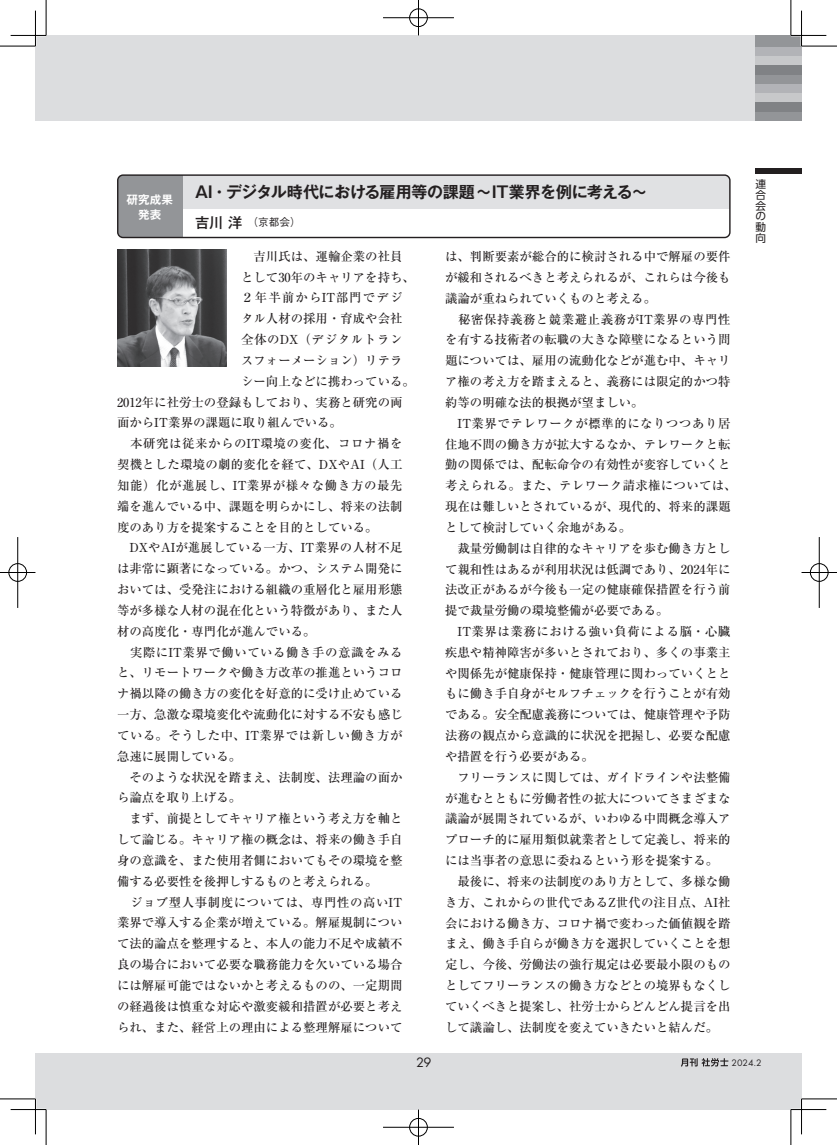
<style>
.page{position:relative;width:837px;height:1145px;background:#fff}
.page>*{position:absolute;margin:0;border:0;box-sizing:border-box;transform-origin:0 0}
.t1{font:700 16px "Gothic MB101 Pro De";letter-spacing:-.015em;color:#231f20}
.t2{font:14.12px "Futura PT";color:#231f20}
.t3{font:500 12.38px/20.9px "Ryumin Pro";color:#231f20}
.t4{font:500 12.38px "Ryumin Pro";letter-spacing:.05em;color:#231f20}
.t5{font:500 12.38px "Ryumin Pro";letter-spacing:.045em;color:#231f20}
.t6{font:500 12.38px "Ryumin Pro";letter-spacing:.02em;color:#231f20}
.t7{font:500 12.38px "Ryumin Pro";letter-spacing:.095em;color:#231f20}
.t8{font:500 12.38px "Ryumin Pro";letter-spacing:.055em;color:#231f20}
.t9{font:700 11.5px/15.1px "Gothic MB101 Pro De";letter-spacing:.02em;color:#fff;text-align:center}
.t10{font:500 10.62px "Gothic BBB Pro";color:#231f20}
.t11{font:10.62px/10.6px "UD Shin Go Pro";color:#231f20;text-align:justify}
.t12{font:9.75px "Futura PT";color:#231f20}
.s1{font-family:"Gothic MB101 Pro";font-size:14.12px}
</style>
<div class="page">
<div style="left:46px;top:1052px;width:755px;height:57px;background:#dcdddf"></div>
<div style="left:46px;top:35px;width:755px;height:85px;background:#dcdddf"></div>
<div style="left:755px;top:55px;width:46px;height:10px;background:#c7c8ca"></div>
<div style="left:755px;top:92px;width:46px;height:10px;background:#c7c8ca"></div>
<div style="left:755px;top:46px;width:46px;height:10px;background:#b2b3b7"></div>
<div style="left:755px;top:83px;width:46px;height:10px;background:#b2b3b7"></div>
<div style="left:755px;top:35px;width:46px;height:12px;background:#939598"></div>
<div style="left:755px;top:74px;width:46px;height:10px;background:#939598"></div>
<div style="left:755px;top:110px;width:46px;height:10px;background:#939598"></div>
<div style="left:755px;top:65px;width:46px;height:10px;background:#808285"></div>
<div style="left:755px;top:102px;width:46px;height:10px;background:#808285"></div>
<div style="left:35px;top:1052px;width:11px;height:57px;background:#dcdddf"></div>
<div style="left:35px;top:35px;width:11px;height:85px;background:#dcdddf"></div>
<img style="left:117px;top:250px;width:110px;height:117px">
<div style="left:172px;top:175px;width:557px;height:33px;background:#e0e1e3"></div>
<div style="left:118px;top:175px;width:64px;height:62px;background:#939598"></div>
<div style="left:117px;top:174px;width:613px;height:64px;border:1px solid #231f20;border-radius:5px"></div>
<div style="left:755px;top:168px;width:46px;height:6px;background:#231f20"></div>
<svg style="left:681px;top:1058px;width:47px;height:8px"></svg>
<hr style="left:11px;top:1108px;width:35px;height:2px;background:#fff">
<hr style="left:790px;top:1108px;width:36px;height:2px;background:#fff">
<hr style="left:800px;top:11px;width:2px;height:35px;background:#fff">
<hr style="left:800px;top:1098px;width:2px;height:36px;background:#fff">
<hr style="left:0;top:46px;width:35px;height:1px;background:#000">
<hr style="left:801px;top:46px;width:35px;height:1px;background:#000">
<hr style="left:0;top:1098px;width:35px;height:1px;background:#000">
<hr style="left:801px;top:1098px;width:35px;height:1px;background:#000">
<hr style="left:46px;top:0;width:1px;height:35px;background:#000">
<hr style="left:46px;top:1109px;width:1px;height:35px;background:#000">
<hr style="left:790px;top:0;width:1px;height:35px;background:#000">
<hr style="left:790px;top:1109px;width:1px;height:35px;background:#000">
<hr style="left:11px;top:35px;width:35px;height:1px;background:#000">
<hr style="left:790px;top:35px;width:36px;height:1px;background:#000">
<hr style="left:11px;top:1109px;width:35px;height:1px;background:#000">
<hr style="left:790px;top:1109px;width:36px;height:1px;background:#000">
<hr style="left:35px;top:11px;width:1px;height:35px;background:#000">
<hr style="left:35px;top:1098px;width:1px;height:36px;background:#000">
<hr style="left:801px;top:11px;width:1px;height:35px;background:#000">
<hr style="left:801px;top:1098px;width:1px;height:36px;background:#000">
<div style="left:408px;top:8px;width:20px;height:19px;border:2px solid #fff;border-radius:50%"></div>
<hr style="left:383px;top:17px;width:71px;height:2px;background:#fff">
<hr style="left:417px;top:0;width:2px;height:35px;background:#fff">
<div style="left:409px;top:9px;width:18px;height:18px;border:1px solid #000;border-radius:50%"></div>
<hr style="left:383px;top:18px;width:71px;height:1px;background:#000">
<hr style="left:418px;top:0;width:1px;height:35px;background:#000">
<div style="left:408px;top:1117px;width:20px;height:20px;border:2px solid #fff;border-radius:50%"></div>
<hr style="left:383px;top:1126px;width:71px;height:2px;background:#fff">
<hr style="left:417px;top:1109px;width:2px;height:35px;background:#fff">
<div style="left:409px;top:1118px;width:18px;height:18px;border:1px solid #000;border-radius:50%"></div>
<hr style="left:383px;top:1127px;width:71px;height:1px;background:#000">
<hr style="left:418px;top:1109px;width:1px;height:35px;background:#000">
<div style="left:8px;top:562px;width:19px;height:20px;border:2px solid #fff;border-radius:50%"></div>
<hr style="left:0;top:571px;width:35px;height:2px;background:#fff">
<hr style="left:17px;top:537px;width:2px;height:71px;background:#fff">
<div style="left:9px;top:563px;width:18px;height:18px;border:1px solid #000;border-radius:50%"></div>
<hr style="left:0;top:572px;width:35px;height:1px;background:#000">
<hr style="left:18px;top:537px;width:1px;height:71px;background:#000">
<div style="left:809px;top:562px;width:19px;height:20px;border:2px solid #fff;border-radius:50%"></div>
<hr style="left:801px;top:571px;width:35px;height:2px;background:#fff">
<div style="left:809px;top:563px;width:19px;height:18px;border:1px solid #000;border-radius:50%"></div>
<hr style="left:801px;top:572px;width:35px;height:1px;background:#000">
<hr style="left:818px;top:537px;width:1px;height:71px;background:#000">
<p class="t9" style="left:126px;top:191px;width:48px">研究成果発表</p>
<p class="t1" style="left:195px;top:179px;width:453px">AI・デジタル時代における雇用等の課題～IT業界を例に考える～</p>
<p class="t10" style="left:195px;top:214px;width:107px"><span class="s1">吉川 洋</span>　（京都会）</p>
<p class="t3" style="left:241px;top:245px;width:163px">　吉川氏は、運輸企業の社員</p>
<p class="t3" style="left:241px;top:266px;width:175px">として30年のキャリアを持ち、</p>
<p class="t7" style="left:241px;top:288px;width:163px">２年半前からIT部門でデジ</p>
<p class="t3" style="left:241px;top:307px;width:163px">タル人材の採用・育成や会社</p>
<p class="t8" style="left:241px;top:330px;width:163px">全体のDX（デジタルトラン</p>
<p class="t3" style="left:241px;top:349px;width:163px">スフォーメーション）リテラ</p>
<p class="t3" style="left:241px;top:370px;width:175px">シー向上などに携わっている。</p>
<p class="t3" style="left:117px;top:391px;width:287px">2012年に社労士の登録もしており、実務と研究の両</p>
<p class="t3" style="left:117px;top:411px;width:226px">面からIT業界の課題に取り組んでいる。</p>
<p class="t4" style="left:117px;top:434px;width:287px">　本研究は従来からのIT環境の変化、コロナ禍を</p>
<p class="t6" style="left:117px;top:455px;width:287px">契機とした環境の劇的変化を経て、DXやAI（人工</p>
<p class="t4" style="left:117px;top:475px;width:287px">知能）化が進展し、IT業界が様々な働き方の最先</p>
<p class="t3" style="left:117px;top:495px;width:287px">端を進んでいる中、課題を明らかにし、将来の法制</p>
<p class="t3" style="left:117px;top:515px;width:262px">度のあり方を提案することを目的としている。</p>
<p class="t3" style="left:117px;top:536px;width:287px">　DXやAIが進展している一方、IT業界の人材不足</p>
<p class="t3" style="left:117px;top:557px;width:287px">は非常に顕著になっている。かつ、システム開発に</p>
<p class="t3" style="left:117px;top:578px;width:287px">おいては、受発注における組織の重層化と雇用形態</p>
<p class="t3" style="left:117px;top:599px;width:287px">等が多様な人材の混在化という特徴があり、また人</p>
<p class="t3" style="left:117px;top:620px;width:200px">材の高度化・専門化が進んでいる。</p>
<p class="t5" style="left:117px;top:642px;width:287px">　実際にIT業界で働いている働き手の意識をみる</p>
<p class="t3" style="left:117px;top:661px;width:287px">と、リモートワークや働き方改革の推進というコロ</p>
<p class="t3" style="left:117px;top:682px;width:287px">ナ禍以降の働き方の変化を好意的に受け止めている</p>
<p class="t3" style="left:117px;top:703px;width:287px">一方、急激な環境変化や流動化に対する不安も感じ</p>
<p class="t4" style="left:117px;top:725px;width:287px">ている。そうした中、IT業界では新しい働き方が</p>
<p class="t3" style="left:117px;top:744px;width:126px">急速に展開している。</p>
<p class="t3" style="left:117px;top:765px;width:287px">　そのような状況を踏まえ、法制度、法理論の面か</p>
<p class="t3" style="left:117px;top:786px;width:126px">ら論点を取り上げる。</p>
<p class="t3" style="left:117px;top:807px;width:287px">　まず、前提としてキャリア権という考え方を軸と</p>
<p class="t3" style="left:117px;top:828px;width:287px">して論じる。キャリア権の概念は、将来の働き手自</p>
<p class="t3" style="left:117px;top:849px;width:287px">身の意識を、また使用者側においてもその環境を整</p>
<p class="t3" style="left:117px;top:869px;width:262px">備する必要性を後押しするものと考えられる。</p>
<p class="t5" style="left:117px;top:892px;width:287px">　ジョブ型人事制度については、専門性の高いIT</p>
<p class="t3" style="left:117px;top:911px;width:287px">業界で導入する企業が増えている。解雇規制につい</p>
<p class="t3" style="left:117px;top:932px;width:287px">て法的論点を整理すると、本人の能力不足や成績不</p>
<p class="t3" style="left:117px;top:953px;width:287px">良の場合において必要な職務能力を欠いている場合</p>
<p class="t3" style="left:117px;top:974px;width:287px">には解雇可能ではないかと考えるものの、一定期間</p>
<p class="t3" style="left:117px;top:994px;width:287px">の経過後は慎重な対応や激変緩和措置が必要と考え</p>
<p class="t3" style="left:117px;top:1015px;width:287px">られ、また、経営上の理由による整理解雇について</p>
<p class="t3" style="left:445px;top:245px;width:293px">は、判断要素が総合的に検討される中で解雇の要件が緩和されるべきと考えられるが、これらは今後も議論が重ねられていくものと考える。<br>　秘密保持義務と競業避止義務がIT業界の専門性を有する技術者の転職の大きな障壁になるという問題については、雇用の流動化などが進む中、キャリア権の考え方を踏まえると、義務には限定的かつ特約等の明確な法的根拠が望ましい。<br>　IT業界でテレワークが標準的になりつつあり居住地不問の働き方が拡大するなか、テレワークと転勤の関係では、配転命令の有効性が変容していくと考えられる。また、テレワーク請求権については、現在は難しいとされているが、現代的、将来的課題として検討していく余地がある。<br>　裁量労働制は自律的なキャリアを歩む働き方として親和性はあるが利用状況は低調であり、2024年に法改正があるが今後も一定の健康確保措置を行う前提で裁量労働の環境整備が必要である。<br>　IT業界は業務における強い負荷による脳・心臓疾患や精神障害が多いとされており、多くの事業主や関係先が健康保持・健康管理に関わっていくとともに働き手自身がセルフチェックを行うことが有効である。安全配慮義務については、健康管理や予防法務の観点から意識的に状況を把握し、必要な配慮や措置を行う必要がある。<br>　フリーランスに関しては、ガイドラインや法整備が進むとともに労働者性の拡大についてさまざまな議論が展開されているが、いわゆる中間概念導入アプローチ的に雇用類似就業者として定義し、将来的には当事者の意思に委ねるという形を提案する。<br>　最後に、将来の法制度のあり方として、多様な働き方、これからの世代であるZ世代の注目点、AI社会における働き方、コロナ禍で変わった価値観を踏まえ、働き手自らが働き方を選択していくことを想定し、今後、労働法の強行規定は必要最小限のものとしてフリーランスの働き方などとの境界もなくしていくべきと提案し、社労士からどんどん提言を出して議論し、法制度を変えていきたいと結んだ。</p>
<p class="t11" style="left:755px;top:179px;width:12px">連合会の動向</p>
<p class="t2" style="left:416px;top:1054px;width:17px">29</p>
<p class="t12" style="left:731px;top:1057px;width:32px">2024.2</p>
</div>
